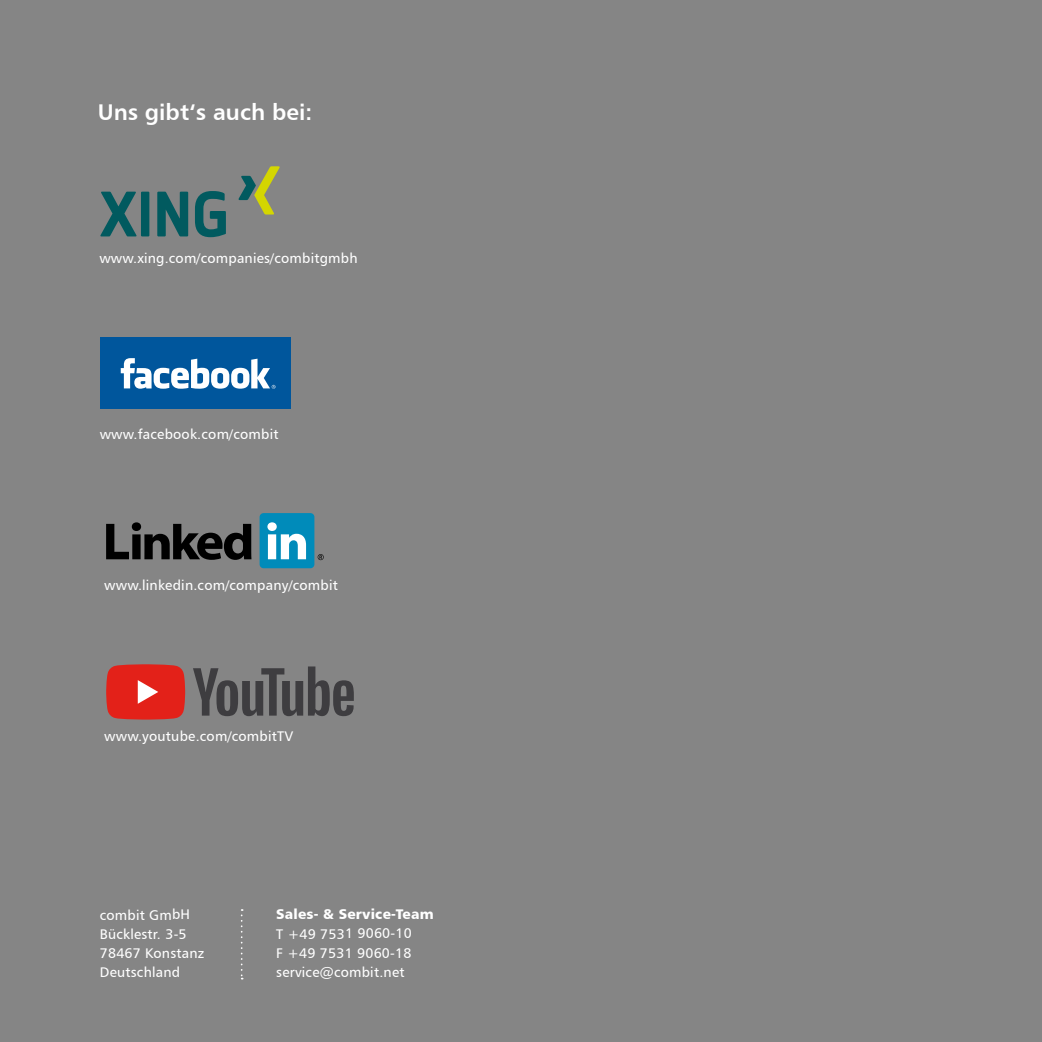
<style>
.page{position:relative;width:1042px;height:1042px;background:#858585}
.page>*{position:absolute;margin:0;border:0;box-sizing:border-box;transform-origin:0 0}
.t1{font:22.75px "Humanist 777 BT Bold B";color:#fff}
.t2{font:14px/19.2px "Humanist 777 BT Roman B";letter-spacing:.015em;color:#fff}
.t3{font:14px "Humanist 777 BT Black B";letter-spacing:.01em;color:#fff}
</style>
<div class="page">
<svg style="left:241px;top:909px;width:2px;height:70px"></svg>
<div style="left:100px;top:337px;width:191px;height:72px;background:#00569c"></div>
<svg style="left:121px;top:358px;width:154px;height:31px"></svg>
<div style="left:260px;top:513px;width:54px;height:55px;background:#008bba;border-radius:4px"></div>
<svg style="left:106px;top:522px;width:145px;height:38px"></svg>
<svg style="left:267px;top:522px;width:39px;height:37px"></svg>
<svg style="left:318px;top:554px;width:6px;height:6px"></svg>
<svg style="left:100px;top:166px;width:180px;height:71px"></svg>
<svg style="left:106px;top:664px;width:79px;height:55px;background:#de332c"></svg>
<svg style="left:193px;top:666px;width:161px;height:50px"></svg>
<h1 class="t1" style="left:98px;top:98px;width:216px">Uns gibt‘s auch bei:</h1>
<p class="t2" style="left:99px;top:248px;width:260px">www.xing.com/companies/combitgmbh</p>
<p class="t2" style="left:100px;top:424px;width:180px">www.facebook.com/combit</p>
<p class="t2" style="left:104px;top:575px;width:235px">www.linkedin.com/company/combit</p>
<p class="t2" style="left:104px;top:726px;width:190px">www.youtube.com/combitTV</p>
<p class="t2" style="left:100px;top:905px;width:106px">combit GmbH<br>Bücklestr. 3-5<br>78467 Konstanz<br>Deutschland</p>
<p class="t3" style="left:276px;top:905px;width:159px">Sales- &amp; Service-Team</p>
<p class="t2" style="left:276px;top:923px;width:137px;text-align:justify">T +49 7531 9060-10<br>F +49 7531 9060-18 service@combit.net</p>
</div>
